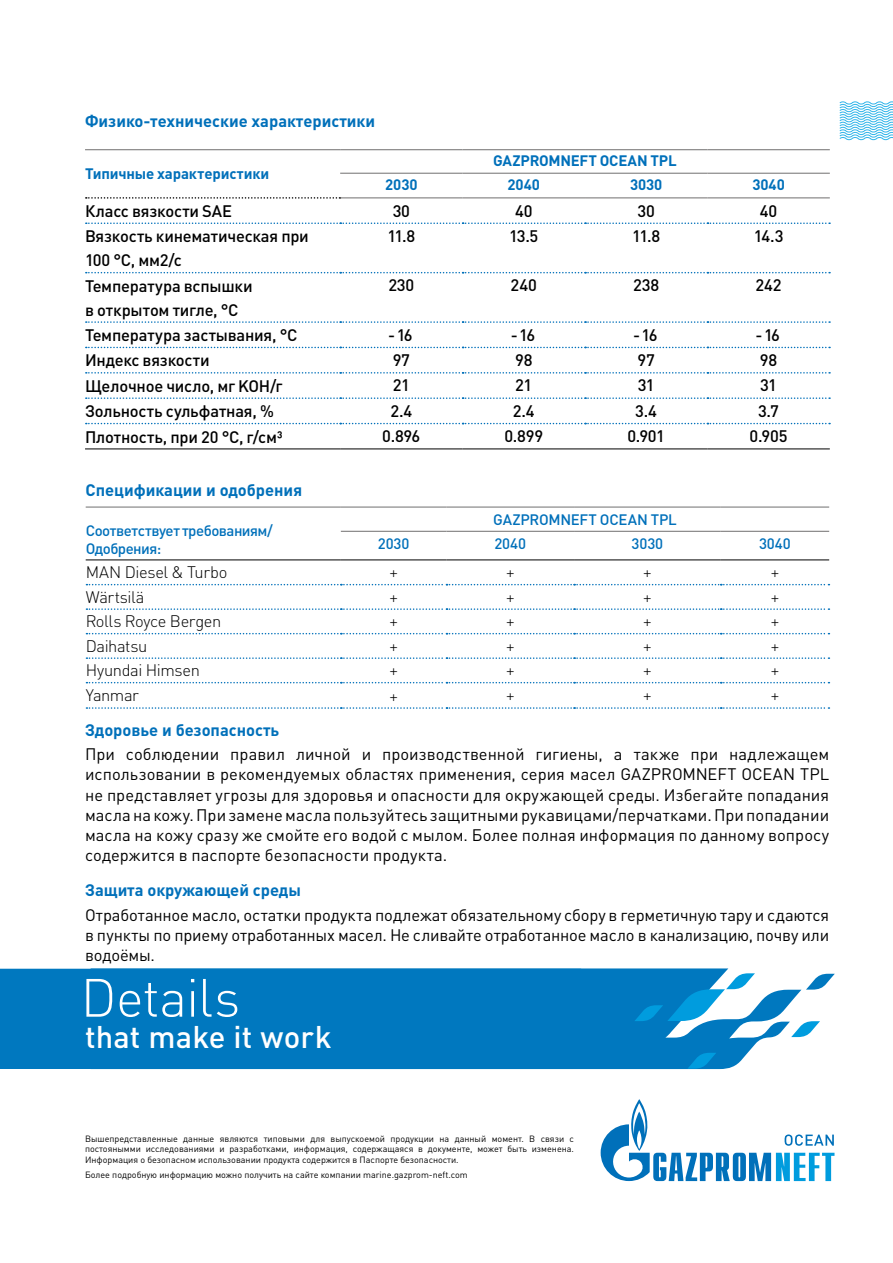
<style>
.page{position:relative;width:893px;height:1263px;background:#fff}
.page>*{position:absolute;margin:0;border:0;box-sizing:border-box;transform-origin:0 0}
.t1{font:300 52.95px "DIN Pro";letter-spacing:-.015em;color:#fff}
.t2{font:500 31.05px "DIN Pro";letter-spacing:.005em;color:#fff}
.t3{font:16.5px/20px "DIN Pro";color:#000;text-align:justify}
.t4{font:500 16.5px/24px "DIN Pro";letter-spacing:-.015em;color:#000}
.t5{font:700 16.5px "DIN Pro";color:#0070ba}
.t6{font:300 16.5px "DIN Pro";letter-spacing:-.025em;color:#000}
.t7{font:500 15px/18px "DIN Pro";letter-spacing:-.02em;color:#0070ba}
.t8{font:700 15px "DIN Pro";letter-spacing:-.01em;color:#0070ba}
.t9{font:9px/10.5px "DIN Pro";color:#000;text-align:justify}
</style>
<div class="page">
<svg style="left:839px;top:101px;width:54px;height:40px"></svg>
<svg style="left:601px;top:1099px;width:233px;height:82px"></svg>
<svg style="left:688px;top:968px;width:147px;height:21px"></svg>
<div style="left:0;top:968px;width:688px;height:101px;background:#0078bf"></div>
<svg style="left:634px;top:973px;width:186px;height:96px"></svg>
<hr style="left:85px;top:448px;width:255px;height:1px;background:#000">
<svg style="left:86px;top:197px;width:254px;height:2px"></svg>
<svg style="left:86px;top:222px;width:744px;height:2px"></svg>
<svg style="left:86px;top:272px;width:744px;height:1px"></svg>
<svg style="left:86px;top:321px;width:744px;height:2px"></svg>
<svg style="left:86px;top:347px;width:744px;height:1px"></svg>
<svg style="left:86px;top:372px;width:744px;height:2px"></svg>
<svg style="left:86px;top:397px;width:744px;height:2px"></svg>
<hr style="left:85px;top:149px;width:255px;height:1px;background:#706f6f">
<hr style="left:340px;top:149px;width:123px;height:1px;background:#706f6f">
<hr style="left:463px;top:149px;width:122px;height:1px;background:#706f6f">
<hr style="left:585px;top:149px;width:122px;height:1px;background:#706f6f">
<hr style="left:707px;top:149px;width:123px;height:1px;background:#706f6f">
<hr style="left:340px;top:173px;width:123px;height:1px;background:#706f6f">
<hr style="left:463px;top:173px;width:122px;height:1px;background:#706f6f">
<hr style="left:585px;top:173px;width:122px;height:1px;background:#706f6f">
<hr style="left:707px;top:173px;width:123px;height:1px;background:#706f6f">
<hr style="left:340px;top:197px;width:123px;height:1px;background:#706f6f">
<hr style="left:463px;top:197px;width:122px;height:1px;background:#706f6f">
<hr style="left:585px;top:197px;width:122px;height:1px;background:#706f6f">
<hr style="left:707px;top:197px;width:123px;height:1px;background:#706f6f">
<svg style="left:86px;top:423px;width:744px;height:1px"></svg>
<hr style="left:340px;top:448px;width:123px;height:1px;background:#000">
<hr style="left:463px;top:448px;width:122px;height:1px;background:#000">
<hr style="left:585px;top:448px;width:122px;height:1px;background:#000">
<hr style="left:707px;top:448px;width:123px;height:1px;background:#000">
<hr style="left:86px;top:507px;width:255px;height:1px;background:#706f6f">
<hr style="left:341px;top:507px;width:105px;height:1px;background:#706f6f">
<hr style="left:446px;top:507px;width:128px;height:1px;background:#706f6f">
<hr style="left:574px;top:507px;width:147px;height:1px;background:#706f6f">
<hr style="left:721px;top:507px;width:108px;height:1px;background:#706f6f">
<hr style="left:341px;top:531px;width:105px;height:1px;background:#706f6f">
<hr style="left:446px;top:531px;width:128px;height:1px;background:#706f6f">
<hr style="left:574px;top:531px;width:147px;height:1px;background:#706f6f">
<hr style="left:721px;top:531px;width:108px;height:1px;background:#706f6f">
<hr style="left:86px;top:559px;width:255px;height:1px;background:#000">
<hr style="left:341px;top:559px;width:105px;height:1px;background:#000">
<hr style="left:446px;top:559px;width:128px;height:1px;background:#000">
<hr style="left:574px;top:559px;width:147px;height:1px;background:#000">
<hr style="left:721px;top:559px;width:108px;height:1px;background:#000">
<svg style="left:86px;top:584px;width:743px;height:1px"></svg>
<svg style="left:86px;top:608px;width:743px;height:2px"></svg>
<svg style="left:86px;top:633px;width:743px;height:1px"></svg>
<svg style="left:86px;top:657px;width:743px;height:2px"></svg>
<svg style="left:86px;top:682px;width:743px;height:1px"></svg>
<svg style="left:86px;top:707px;width:743px;height:2px"></svg>
<p class="t5" style="left:85px;top:108px;width:292px">Физико-технические характеристики</p>
<p class="t8" style="left:85px;top:161px;width:186px">Типичные характеристики</p>
<p class="t8" style="left:493px;top:148px;width:185px">GAZPROMNEFT OCEAN TPL</p>
<p class="t8" style="left:385px;top:172px;width:34px">2030</p>
<p class="t8" style="left:508px;top:172px;width:34px">2040</p>
<p class="t8" style="left:630px;top:172px;width:34px">3030</p>
<p class="t8" style="left:752px;top:172px;width:34px">3040</p>
<p class="t4" style="left:85px;top:198px;width:148px">Класс вязкости SAE</p>
<p class="t4" style="left:393px;top:198px;width:19px">30</p>
<p class="t4" style="left:515px;top:198px;width:19px">40</p>
<p class="t4" style="left:637px;top:198px;width:19px">30</p>
<p class="t4" style="left:760px;top:198px;width:19px">40</p>
<p class="t4" style="left:85px;top:224px;width:225px">Вязкость кинематическая при<br>100 °С, мм2/с</p>
<p class="t4" style="left:387px;top:223px;width:30px">11.8</p>
<p class="t4" style="left:509px;top:223px;width:31px">13.5</p>
<p class="t4" style="left:632px;top:223px;width:30px">11.8</p>
<p class="t4" style="left:754px;top:223px;width:31px">14.3</p>
<p class="t4" style="left:85px;top:273px;width:169px">Температура вспышки в открытом тигле, °C</p>
<p class="t4" style="left:388px;top:273px;width:28px">230</p>
<p class="t4" style="left:511px;top:273px;width:28px">240</p>
<p class="t4" style="left:633px;top:273px;width:28px">238</p>
<p class="t4" style="left:755px;top:273px;width:28px">242</p>
<p class="t4" style="left:85px;top:322px;width:214px">Температура застывания, °C</p>
<p class="t4" style="left:388px;top:322px;width:26px">-16</p>
<p class="t4" style="left:511px;top:322px;width:26px">-16</p>
<p class="t4" style="left:633px;top:322px;width:26px">-16</p>
<p class="t4" style="left:755px;top:322px;width:26px">-16</p>
<p class="t4" style="left:85px;top:348px;width:126px">Индекс вязкости</p>
<p class="t4" style="left:393px;top:347px;width:19px">97</p>
<p class="t4" style="left:515px;top:347px;width:19px">98</p>
<p class="t4" style="left:637px;top:347px;width:19px">97</p>
<p class="t4" style="left:760px;top:347px;width:19px">98</p>
<p class="t4" style="left:85px;top:373px;width:199px">Щелочное число, мг KOH/г</p>
<p class="t4" style="left:393px;top:373px;width:18px">21</p>
<p class="t4" style="left:515px;top:373px;width:18px">21</p>
<p class="t4" style="left:638px;top:373px;width:18px">31</p>
<p class="t4" style="left:760px;top:373px;width:18px">31</p>
<p class="t4" style="left:85px;top:398px;width:190px">Зольность сульфатная, %</p>
<p class="t4" style="left:390px;top:398px;width:23px">2.4</p>
<p class="t4" style="left:513px;top:398px;width:23px">2.4</p>
<p class="t4" style="left:635px;top:398px;width:23px">3.4</p>
<p class="t4" style="left:758px;top:398px;width:22px">3.7</p>
<p class="t4" style="left:85px;top:424px;width:199px">Плотность, при 20 °С, г/см³</p>
<p class="t4" style="left:382px;top:423px;width:40px">0.896</p>
<p class="t4" style="left:504px;top:423px;width:40px">0.899</p>
<p class="t4" style="left:627px;top:423px;width:39px">0.901</p>
<p class="t4" style="left:750px;top:423px;width:39px">0.905</p>
<p class="t5" style="left:86px;top:476px;width:218px">Спецификации и одобрения</p>
<p class="t7" style="left:86px;top:520px;width:189px">Соответствует требованиям/<br>Одобрения:</p>
<p class="t7" style="left:493px;top:510px;width:185px">GAZPROMNEFT OCEAN TPL</p>
<p class="t7" style="left:378px;top:534px;width:33px">2030</p>
<p class="t7" style="left:494px;top:534px;width:33px">2040</p>
<p class="t7" style="left:631px;top:534px;width:33px">3030</p>
<p class="t7" style="left:759px;top:534px;width:33px">3040</p>
<p class="t6" style="left:86px;top:561px;width:143px">MAN Diesel &amp; Turbo</p>
<p class="t6" style="left:389px;top:561px;width:10px">+</p>
<p class="t6" style="left:506px;top:561px;width:10px">+</p>
<p class="t6" style="left:643px;top:561px;width:10px">+</p>
<p class="t6" style="left:771px;top:561px;width:10px">+</p>
<p class="t6" style="left:86px;top:586px;width:60px">Wärtsilä</p>
<p class="t6" style="left:389px;top:586px;width:10px">+</p>
<p class="t6" style="left:506px;top:586px;width:10px">+</p>
<p class="t6" style="left:643px;top:586px;width:10px">+</p>
<p class="t6" style="left:771px;top:586px;width:10px">+</p>
<p class="t6" style="left:86px;top:610px;width:137px">Rolls Royce Bergen</p>
<p class="t6" style="left:389px;top:610px;width:10px">+</p>
<p class="t6" style="left:506px;top:610px;width:10px">+</p>
<p class="t6" style="left:643px;top:610px;width:10px">+</p>
<p class="t6" style="left:771px;top:610px;width:10px">+</p>
<p class="t6" style="left:86px;top:635px;width:63px">Daihatsu</p>
<p class="t6" style="left:389px;top:635px;width:10px">+</p>
<p class="t6" style="left:506px;top:635px;width:10px">+</p>
<p class="t6" style="left:643px;top:635px;width:10px">+</p>
<p class="t6" style="left:771px;top:635px;width:10px">+</p>
<p class="t6" style="left:86px;top:659px;width:116px">Hyundai Himsen</p>
<p class="t6" style="left:389px;top:659px;width:10px">+</p>
<p class="t6" style="left:506px;top:659px;width:10px">+</p>
<p class="t6" style="left:643px;top:659px;width:10px">+</p>
<p class="t6" style="left:771px;top:659px;width:10px">+</p>
<p class="t6" style="left:86px;top:684px;width:55px">Yanmar</p>
<p class="t6" style="left:389px;top:684px;width:10px">+</p>
<p class="t6" style="left:506px;top:684px;width:10px">+</p>
<p class="t6" style="left:643px;top:684px;width:10px">+</p>
<p class="t6" style="left:771px;top:684px;width:10px">+</p>
<p class="t5" style="left:85px;top:716px;width:196px">Здоровье и безопасность</p>
<p class="t3" style="left:85px;top:744px;width:746px">При соблюдении правил личной и производственной гигиены, а также при надлежащем использовании в рекомендуемых областях применения, серия масел GAZPROMNEFT OCEAN TPL не представляет угрозы для здоровья и опасности для окружающей среды. Избегайте попадания масла на кожу. При замене масла пользуйтесь защитными рукавицами/перчатками. При попадании масла на кожу сразу же смойте его водой с мылом. Более полная информация по данному вопросу содержится в паспорте безопасности продукта.</p>
<p class="t5" style="left:85px;top:876px;width:217px">Защита окружающей среды</p>
<p class="t3" style="left:85px;top:904px;width:746px">Отработанное масло, остатки продукта подлежат обязательному сбору в герметичную тару и сдаются в пункты по приему отработанных масел. Не сливайте отработанное масло в канализацию, почву или водоёмы.</p>
<h1 class="t1" style="left:81px;top:961px;width:161px">Details</h1>
<h2 class="t2" style="left:85px;top:1015px;width:248px">that make it work</h2>
<p class="t9" style="left:85px;top:1133px;width:490px">Вышепредставленные данные являются типовыми для выпускоемой продукции на данный момент. В связи с постоянымми исследованиями и разработками, информация, содержащаяся в документе, может быть изменена.<br>Информация о безопасном использовании продукта содержится в Паспорте безопасности.</p>
<p class="t9" style="left:85px;top:1169px;width:384px">Более подробную информацию можно получить на сайте компании marine.gazprom-neft.com</p>
</div>
